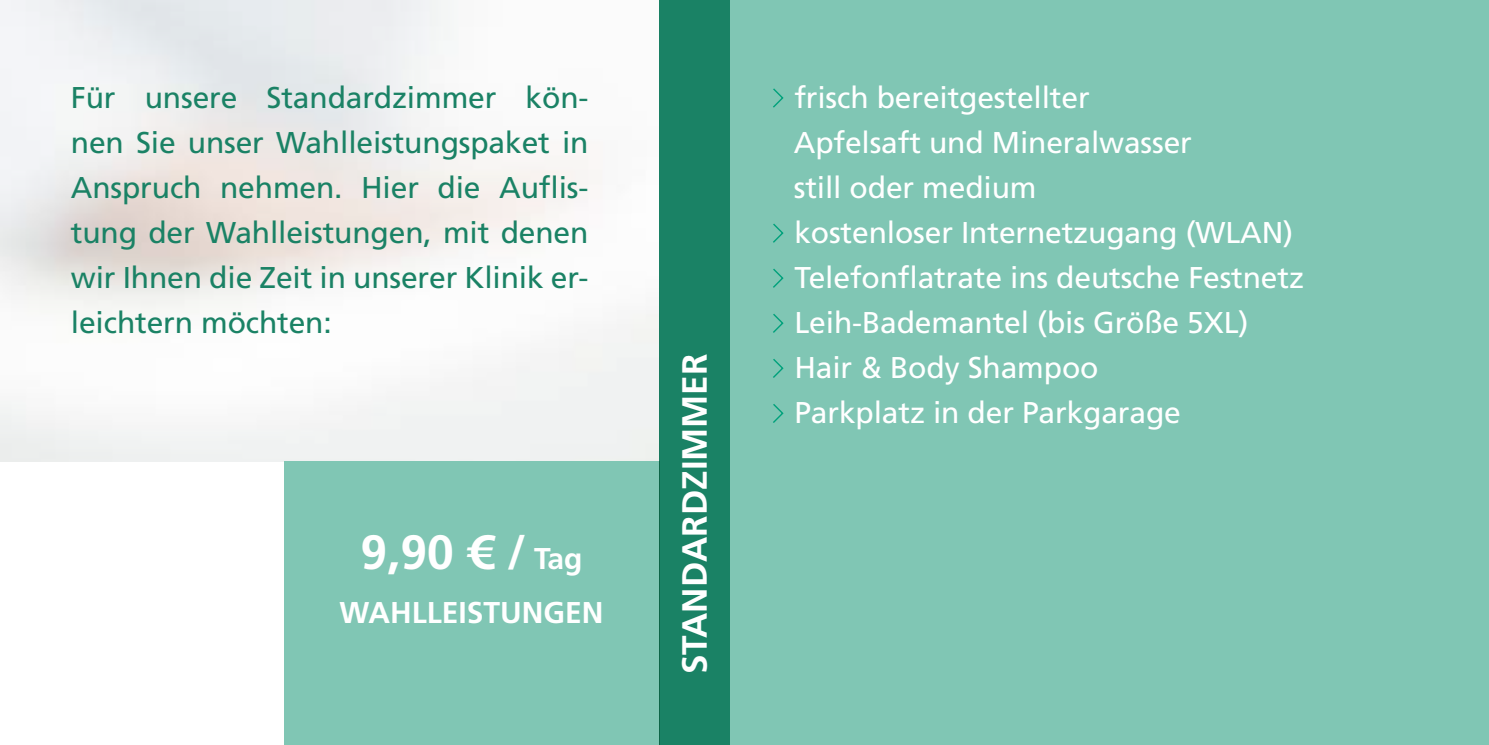
<style>
.page{position:relative;width:1489px;height:745px;background:#fff}
.page>*{position:absolute;margin:0;border:0;box-sizing:border-box;transform-origin:0 0}
.t1{font:700 48px "Frutiger LT Pro";color:#fff}
.t2{font:700 35px "Frutiger LT Pro";color:#fff}
.t3{font:30px/45px "Frutiger LT Std";letter-spacing:-.005em;color:#fff}
.t4{font:30px/45px "Frutiger LT Std";letter-spacing:-.005em;color:#1a8265;text-align:justify}
.t5{font:700 30px "Frutiger LT Pro";color:#fff}
.s1{font-size:30px}
</style>
<div class="page">
<div style="left:283px;top:461px;width:376px;height:283px;background:#80c6b4"></div>
<div style="left:659px;top:0;width:71px;height:744px;background:#1a8265"></div>
<div style="left:730px;top:0;width:758px;height:744px;background:#80c6b4"></div>
<svg style="left:773px;top:88px;width:11px;height:20px"></svg>
<svg style="left:773px;top:223px;width:11px;height:20px"></svg>
<svg style="left:773px;top:268px;width:11px;height:20px"></svg>
<svg style="left:773px;top:314px;width:11px;height:19px"></svg>
<svg style="left:773px;top:359px;width:11px;height:19px"></svg>
<svg style="left:773px;top:404px;width:11px;height:19px"></svg>
<p class="t4" style="left:71px;top:75px;width:519px">Für unsere Standardzimmer kön&shy;nen Sie unser Wahlleistungspaket in Anspruch nehmen. Hier die Auflis&shy;tung der Wahlleistungen, mit denen wir Ihnen die Zeit in unserer Klinik er&shy;leichtern möchten:</p>
<h1 class="t1" style="left:360px;top:523px;width:224px">9,90 € / <span class="s1">TAG</span></h1>
<p class="t5" style="left:339px;top:594px;width:265px">WAHLLEISTUNGEN</p>
<p class="t2" style="left:674px;top:673px;width:321px;rotate:-90deg">STANDARDZIMMER</p>
<p class="t3" style="left:793px;top:75px;width:511px">frisch bereitgestellter<br>Apfelsaft und Mineralwasser<br>still oder medium<br>kostenloser Internetzugang (WLAN)<br>Telefonflatrate ins deutsche Festnetz<br>Leih-Bademantel (bis Größe 5XL)<br>Hair &amp; Body Shampoo<br>Parkplatz in der Parkgarage</p>
</div>
